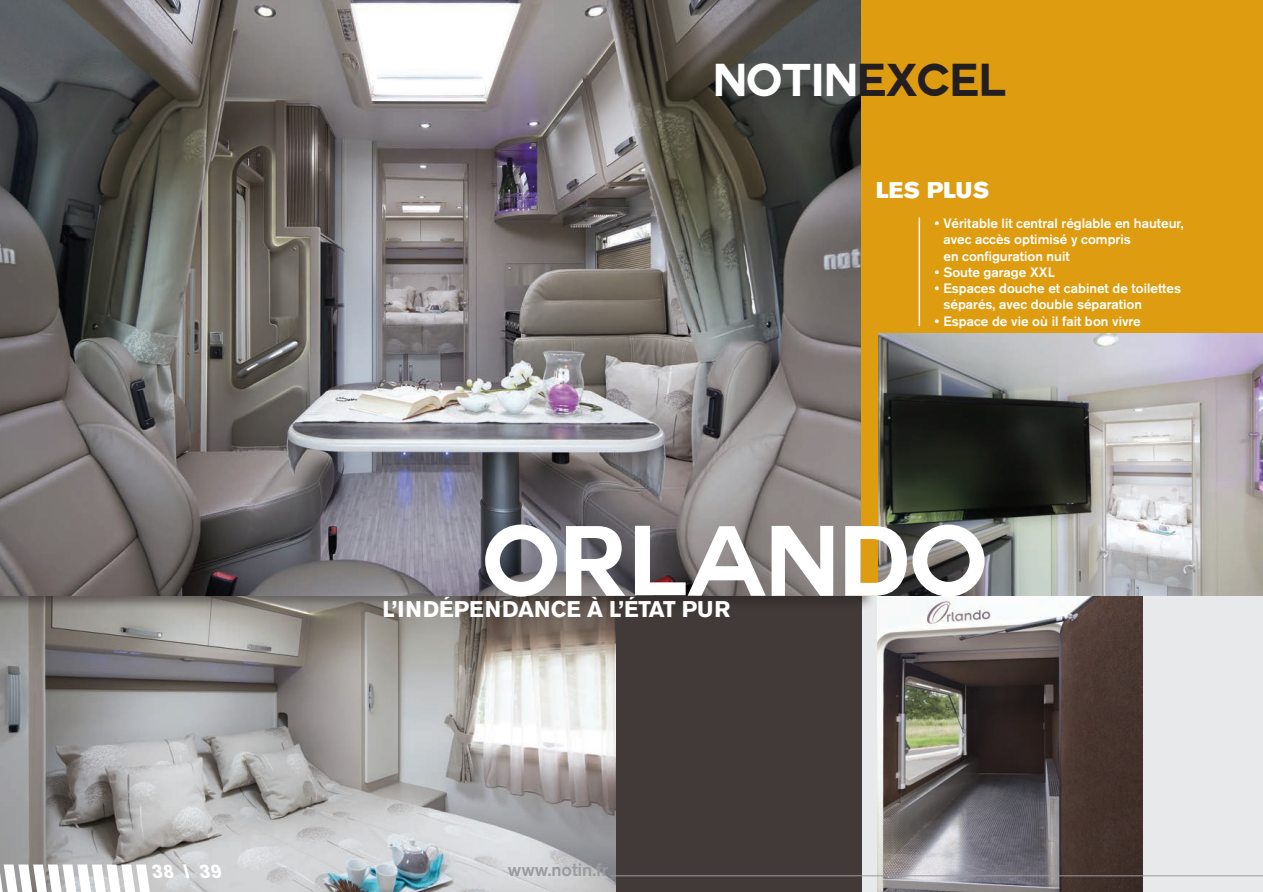
<style>
.page{position:relative;width:1263px;height:892px;background:#e8e9ea}
.page>*{position:absolute;margin:0;border:0;box-sizing:border-box;transform-origin:0 0}
.t1{font:700 97.5px "Couture";color:#fff}
.t2{font:700 45px "Couture";color:#fff}
.t3{font:700 22.5px "Akzidenz Grotesk BE";color:#fff}
.t4{font:22.5px "Akzidenz Grotesk BE Super";letter-spacing:.02em;color:#fff}
.t5{font:700 19.5px "Akzidenz Grotesk BE";color:#fff}
.t6{font:500 18px "Akzidenz Grotesk BE";color:#999b9e}
.t7{font:500 13.5px/16.2px "Akzidenz Grotesk BE";color:#fff}
.s1{font-style:italic}
.s2{color:#231f20}
</style>
<div class="page">
<div style="left:600px;top:595px;width:261px;height:297px;background:#423a38"></div>
<img style="left:0;top:610px;width:616px;height:282px">
<img style="left:877px;top:595px;width:265px;height:297px">
<div style="left:0;top:0;width:876px;height:610px;background:#231f20;opacity:.5"></div>
<img style="left:0;top:0;width:861px;height:595px">
<div style="left:861px;top:0;width:402px;height:595px;background:#de9c11"></div>
<hr style="left:918px;top:217px;width:2px;height:109px;background:#fff">
<img style="left:878px;top:333px;width:385px;height:262px">
<hr style="left:610px;top:875px;width:653px;height:1px;background:#999b9e">
<svg style="left:0;top:864px;width:152px;height:28px;background:#e2e1e1"></svg>
<p class="t5" style="left:153px;top:860px;width:75px">38 <span class="s1">\</span> 39</p>
<p class="t2" style="left:713px;top:59px;width:294px">NOTIN<span class="s2">EXCEL</span></p>
<p class="t4" style="left:876px;top:177px;width:115px">LES PLUS</p>
<p class="t7" style="left:943px;top:215px;width:242px;text-indent:-9px">• Véritable lit central réglable en hauteur, avec accès optimisé y compris<br>en configuration nuit</p>
<p class="t7" style="left:935px;top:264px;width:121px">• Soute garage XXL</p>
<p class="t7" style="left:943px;top:280px;width:239px;text-indent:-9px">• Espaces douche et cabinet de toilettes séparés, avec double séparation</p>
<p class="t7" style="left:935px;top:312px;width:207px">• Espace de vie où il fait bon vivre</p>
<p class="t1" style="left:483px;top:516px;width:505px">ORLANDO</p>
<p class="t3" style="left:382px;top:595px;width:349px">L’INDÉPENDANCE À L’ÉTAT PUR</p>
<p class="t6" style="left:508px;top:858px;width:102px">www.notin.fr</p>
</div>
